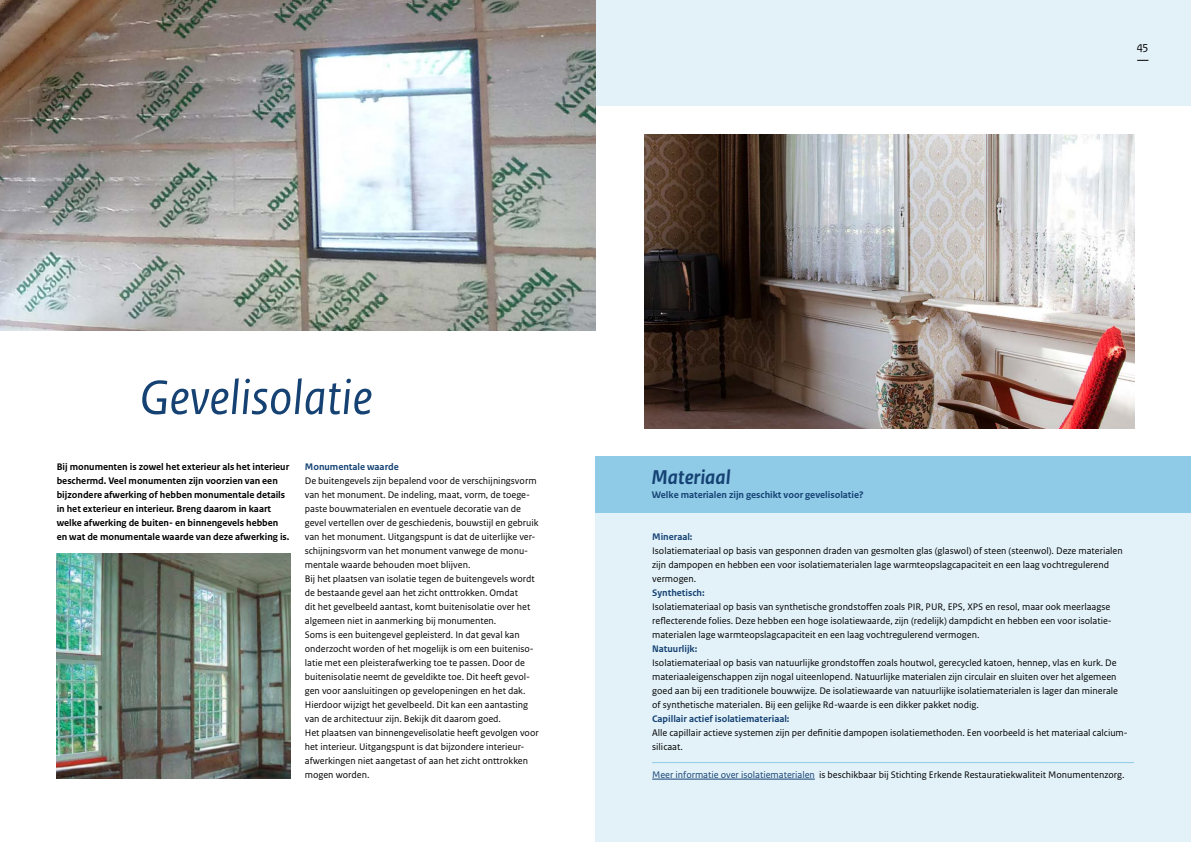
<style>
.page{position:relative;width:1191px;height:842px;background:#fff}
.page>*{position:absolute;margin:0;border:0;box-sizing:border-box;transform-origin:0 0}
.Titelkop_sans_hele_document{font:italic 51px "Rijksoverheid Sans Text";color:#154273}
.Kop_sans_hele_document{font:italic 700 21px "Rijksoverheid Sans Text";color:#154273}
.t1{font:12px "Rijksoverheid Sans Text";color:#000}
.Plat_algemene_pagina_s{font:10px/14px "Rijksoverheid Sans Text";color:#000}
.Intro_sans_algemene_pagina_s{font:700 10px/14px "Rijksoverheid Sans Text";color:#000}
.Tussenkop_sans_hele_document{font:700 10px "Rijksoverheid Sans Text";color:#154273}
.Links_sans_hele_document{font:10px "Rijksoverheid Sans Text";color:#000}
.s1{color:#154273}
</style>
<div class="page">
<div style="left:0;top:0;width:1191px;height:106px;background:#e3f2f9"></div>
<img style="left:0;top:0;width:595px;height:330px">
<img style="left:57px;top:553px;width:234px;height:225px">
<img style="left:644px;top:134px;width:490px;height:294px">
<div style="left:595px;top:512px;width:596px;height:330px;background:#e3f2f9"></div>
<div style="left:595px;top:456px;width:596px;height:56px;background:#8fcae7"></div>
<hr style="left:652px;top:779px;width:163px;height:1px;background:#154273">
<hr style="left:652px;top:762px;width:482px;height:1px;background:#8fcae7">
<p class="t1" style="left:1136px;top:39px;width:13px">45</p>
<h1 class="Titelkop_sans_hele_document" style="left:139px;top:369px;width:235px">Gevelisolatie</h1>
<p class="Intro_sans_algemene_pagina_s" style="left:57px;top:460px;width:234px">Bij monumenten is zowel het exterieur als het interieur beschermd. Veel monumenten zijn voorzien van een bijzondere afwerking of hebben monumentale details in het exterieur en interieur. Breng daarom in kaart welke afwerking de buiten- en binnengevels hebben en wat de monumentale waarde van deze afwerking is.</p>
<h2 class="Tussenkop_sans_hele_document" style="left:305px;top:461px;width:95px">Monumentale waarde</h2>
<p class="Plat_algemene_pagina_s" style="left:305px;top:474px;width:235px">De buitengevels zijn bepalend voor de verschijningsvorm van het monument. De indeling, maat, vorm, de toege&shy;paste bouwmaterialen en eventuele decoratie van de gevel vertellen over de geschiedenis, bouwstijl en gebruik van het monument. Uitgangspunt is dat de uiterlijke ver&shy;schijningsvorm van het monument vanwege de monu&shy;mentale waarde behouden moet blijven.</p>
<p class="Plat_algemene_pagina_s" style="left:305px;top:572px;width:231px">Bij het plaatsen van isolatie tegen de buitengevels wordt de bestaande gevel aan het zicht onttrokken. Omdat<br>dit het gevelbeeld aantast, komt buitenisolatie over het algemeen niet in aanmerking bij monumenten.</p>
<p class="Plat_algemene_pagina_s" style="left:305px;top:628px;width:230px">Soms is een buitengevel gepleisterd. In dat geval kan onderzocht worden of het mogelijk is om een buiteniso&shy;latie met een pleisterafwerking toe te passen. Door de buitenisolatie neemt de geveldikte toe. Dit heeft gevol&shy;gen voor aansluitingen op gevelopeningen en het dak.<br>Hierdoor wijzigt het gevelbeeld. Dit kan een aantasting van de architectuur zijn. Bekijk dit daarom goed.</p>
<p class="Plat_algemene_pagina_s" style="left:305px;top:726px;width:235px">Het plaatsen van binnengevelisolatie heeft gevolgen voor het interieur. Uitgangspunt is dat bijzondere interieur-</p>
<p class="Plat_algemene_pagina_s" style="left:305px;top:754px;width:225px">afwerkingen niet aangetast of aan het zicht onttrokken mogen worden.</p>
<p class="Kop_sans_hele_document" style="left:652px;top:465px;width:80px">Materiaal</p>
<h2 class="Tussenkop_sans_hele_document" style="left:652px;top:489px;width:213px">Welke materialen zijn geschikt voor gevelisolatie?</h2>
<h2 class="Tussenkop_sans_hele_document" style="left:652px;top:531px;width:42px">Mineraal:</h2>
<p class="Plat_algemene_pagina_s" style="left:652px;top:544px;width:472px">Isolatiemateriaal op basis van gesponnen draden van gesmolten glas (glaswol) of steen (steenwol). Deze materialen zijn dampopen en hebben een voor isolatiematerialen lage warmteopslagcapaciteit en een laag vochtregulerend</p>
<p class="Plat_algemene_pagina_s" style="left:652px;top:572px;width:46px">vermogen.</p>
<h2 class="Tussenkop_sans_hele_document" style="left:652px;top:587px;width:54px">Synthetisch:</h2>
<p class="Plat_algemene_pagina_s" style="left:652px;top:600px;width:461px">Isolatiemateriaal op basis van synthetische grondstoffen zoals PIR, PUR, EPS, XPS en resol, maar ook meerlaagse reflecterende folies. Deze hebben een hoge isolatiewaarde, zijn (redelijk) dampdicht en hebben een voor isolatie-</p>
<p class="Plat_algemene_pagina_s" style="left:652px;top:628px;width:329px">materialen lage warmteopslagcapaciteit en een laag vochtregulerend vermogen.</p>
<h2 class="Tussenkop_sans_hele_document" style="left:652px;top:643px;width:47px">Natuurlijk:</h2>
<p class="Plat_algemene_pagina_s" style="left:652px;top:656px;width:466px">Isolatiemateriaal op basis van natuurlijke grondstoffen zoals houtwol, gerecycled katoen, hennep, vlas en kurk. De</p>
<p class="Plat_algemene_pagina_s" style="left:652px;top:670px;width:467px">materiaaleigenschappen zijn nogal uiteenlopend. Natuurlijke materialen zijn circulair en sluiten over het algemeen goed aan bij een traditionele bouwwijze. De isolatiewaarde van natuurlijke isolatiematerialen is lager dan minerale</p>
<p class="Plat_algemene_pagina_s" style="left:652px;top:698px;width:328px">of synthetische materialen. Bij een gelijke Rd-waarde is een dikker pakket nodig.</p>
<h2 class="Tussenkop_sans_hele_document" style="left:652px;top:713px;width:139px">Capillair actief isolatiemateriaal:</h2>
<p class="Plat_algemene_pagina_s" style="left:652px;top:726px;width:477px">Alle capillair actieve systemen zijn per definitie dampopen isolatiemethoden. Een voorbeeld is het materiaal calcium&shy;silicaat.</p>
<p class="Links_sans_hele_document" style="left:652px;top:769px;width:474px"><span class="s1">Meer informatie over isolatiematerialen</span> is beschikbaar bij Stichting Erkende Restauratiekwaliteit Monumentenzorg.</p>
</div>
